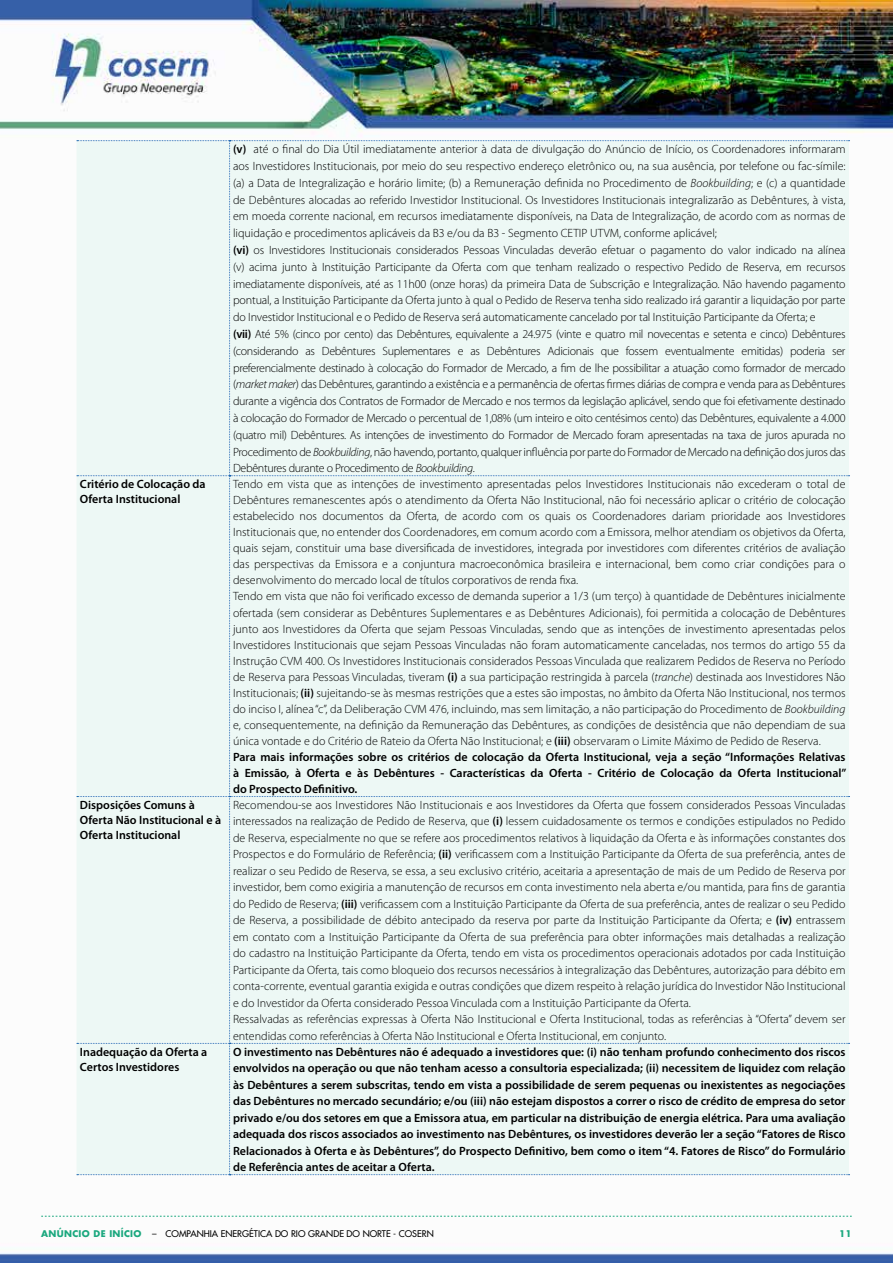
<style>
.page{position:relative;width:893px;height:1263px;background:#fff}
.page>*{position:absolute;margin:0;border:0;box-sizing:border-box;transform-origin:0 0}
.t1{font:300 12px/16.8px "Myriad Pro";color:#000}
.t2{font:600 12px/16.5px "Myriad Pro";color:#000}
.t3{font:9px "Futura";color:#000}
.t4{font:700 9px "Futura";color:#1ca87f}
.s1{font-weight:600}
.s2{font-style:italic}
.s3{font-weight:700;color:#1ca87f}
</style>
<div class="page">
<img style="left:0;top:0;width:893px;height:1263px">
<svg style="left:41px;top:1216px;width:811px;height:1px"></svg>
<div style="left:77px;top:140px;width:773px;height:1035px;background:#edf8f5"></div>
<p class="t1" style="left:233px;top:141px;width:614px"><span class="s1">(v)</span> até o final do Dia Útil imediatamente anterior à data de divulgação do Anúncio de Início, os Coordenadores informaram aos Investidores Institucionais, por meio do seu respectivo endereço eletrônico ou, na sua ausência, por telefone ou fac-símile: (a) a Data de Integralização e horário limite; (b) a Remuneração definida no Procedimento de <span class="s2">Bookbuilding</span>; e (c) a quantidade de Debêntures alocadas ao referido Investidor Institucional. Os Investidores Institucionais integralizarão as Debêntures, à vista, em moeda corrente nacional, em recursos imediatamente disponíveis, na Data de Integralização, de acordo com as normas de liquidação e procedimentos aplicáveis da B3 e/ou da B3 - Segmento CETIP UTVM, conforme aplicável;<br><span class="s1">(vi)</span> os Investidores Institucionais considerados Pessoas Vinculadas deverão efetuar o pagamento do valor indicado na alínea (v) acima junto à Instituição Participante da Oferta com que tenham realizado o respectivo Pedido de Reserva, em recursos imediatamente disponíveis, até as 11h00 (onze horas) da primeira Data de Subscrição e Integralização. Não havendo pagamento pontual, a Instituição Participante da Oferta junto à qual o Pedido de Reserva tenha sido realizado irá garantir a liquidação por parte do Investidor Institucional e o Pedido de Reserva será automaticamente cancelado por tal Instituição Participante da Oferta; e<br><span class="s1">(vii)</span> Até 5% (cinco por cento) das Debêntures, equivalente a 24.975 (vinte e quatro mil novecentas e setenta e cinco) Debêntures (considerando as Debêntures Suplementares e as Debêntures Adicionais que fossem eventualmente emitidas) poderia ser preferencialmente destinado à colocação do Formador de Mercado, a fim de lhe possibilitar a atuação como formador de mercado (<span class="s2">market maker</span>) das Debêntures, garantindo a existência e a permanência de ofertas firmes diárias de compra e venda para as Debêntures durante a vigência dos Contratos de Formador de Mercado e nos termos da legislação aplicável, sendo que foi efetivamente destinado à colocação do Formador de Mercado o percentual de 1,08% (um inteiro e oito centésimos cento) das Debêntures, equivalente a 4.000 (quatro mil) Debêntures. As intenções de investimento do Formador de Mercado foram apresentadas na taxa de juros apurada no Procedimento de <span class="s2">Bookbuilding</span>, não havendo, portanto, qualquer influência por parte do Formador de Mercado na definição dos juros das Debêntures durante o Procedimento de <span class="s2">Bookbuilding</span>.</p>
<p class="t2" style="left:80px;top:477px;width:127px;line-height:15px">Critério de Colocação da<br>Oferta Institucional</p>
<p class="t1" style="left:233px;top:476px;width:615px;line-height:16px">Tendo em vista que as intenções de investimento apresentadas pelos Investidores Institucionais não excederam o total de Debêntures remanescentes após o atendimento da Oferta Não Institucional, não foi necessário aplicar o critério de colocação estabelecido nos documentos da Oferta, de acordo com os quais os Coordenadores dariam prioridade aos Investidores Institucionais que, no entender dos Coordenadores, em comum acordo com a Emissora, melhor atendiam os objetivos da Oferta, quais sejam, constituir uma base diversificada de investidores, integrada por investidores com diferentes critérios de avaliação das perspectivas da Emissora e a conjuntura macroeconômica brasileira e internacional, bem como criar condições para o desenvolvimento do mercado local de títulos corporativos de renda fixa.<br>Tendo em vista que não foi verificado excesso de demanda superior a 1/3 (um terço) à quantidade de Debêntures inicialmente ofertada (sem considerar as Debêntures Suplementares e as Debêntures Adicionais), foi permitida a colocação de Debêntures junto aos Investidores da Oferta que sejam Pessoas Vinculadas, sendo que as intenções de investimento apresentadas pelos Investidores Institucionais que sejam Pessoas Vinculadas não foram automaticamente canceladas, nos termos do artigo 55 da Instrução CVM 400. Os Investidores Institucionais considerados Pessoas Vinculada que realizarem Pedidos de Reserva no Período de Reserva para Pessoas Vinculadas, tiveram <span class="s1">(i)</span> a sua participação restringida à parcela (<span class="s2">tranche</span>) destinada aos Investidores Não Institucionais; <span class="s1">(ii)</span> sujeitando-se às mesmas restrições que a estes são impostas, no âmbito da Oferta Não Institucional, nos termos do inciso I, alínea “c”, da Deliberação CVM 476, incluindo, mas sem limitação, a não participação do Procedimento de <span class="s2">Bookbuilding </span>e, consequentemente, na definição da Remuneração das Debêntures, as condições de desistência que não dependiam de sua única vontade e do Critério de Rateio da Oferta Não Institucional; e <span class="s1">(iii)</span> observaram o Limite Máximo de Pedido de Reserva.<br><span class="s1">Para mais informações sobre os critérios de colocação da Oferta Institucional, veja a seção “Informações Relativas à Emissão, à Oferta e às Debêntures - Características da Oferta - Critério de Colocação da Oferta Institucional” do Prospecto Definitivo.</span></p>
<p class="t2" style="left:80px;top:797px;width:143px;line-height:15px">Disposições Comuns à<br>Oferta Não Institucional e à<br>Oferta Institucional</p>
<p class="t1" style="left:233px;top:797px;width:614px">Recomendou-se aos Investidores Não Institucionais e aos Investidores da Oferta que fossem considerados Pessoas Vinculadas interessados na realização de Pedido de Reserva, que <span class="s1">(i)</span> lessem cuidadosamente os termos e condições estipulados no Pedido de Reserva, especialmente no que se refere aos procedimentos relativos à liquidação da Oferta e às informações constantes dos Prospectos e do Formulário de Referência; <span class="s1">(ii)</span> verificassem com a Instituição Participante da Oferta de sua preferência, antes de realizar o seu Pedido de Reserva, se essa, a seu exclusivo critério, aceitaria a apresentação de mais de um Pedido de Reserva por investidor, bem como exigiria a manutenção de recursos em conta investimento nela aberta e/ou mantida, para fins de garantia do Pedido de Reserva; <span class="s1">(iii)</span> verificassem com a Instituição Participante da Oferta de sua preferência, antes de realizar o seu Pedido de Reserva, a possibilidade de débito antecipado da reserva por parte da Instituição Participante da Oferta; e <span class="s1">(iv)</span> entrassem em contato com a Instituição Participante da Oferta de sua preferência para obter informações mais detalhadas a realização do cadastro na Instituição Participante da Oferta, tendo em vista os procedimentos operacionais adotados por cada Instituição Participante da Oferta, tais como bloqueio dos recursos necessários à integralização das Debêntures, autorização para débito em conta-corrente, eventual garantia exigida e outras condições que dizem respeito à relação jurídica do Investidor Não Institucional e do Investidor da Oferta considerado Pessoa Vinculada com a Instituição Participante da Oferta.<br>Ressalvadas as referências expressas à Oferta Não Institucional e Oferta Institucional, todas as referências à “Oferta” devem ser entendidas como referências à Oferta Não Institucional e Oferta Institucional, em conjunto.</p>
<p class="t2" style="left:80px;top:1044px;width:129px;line-height:15px">Inadequação da Oferta a<br>Certos Investidores</p>
<p class="t2" style="left:233px;top:1043px;width:614px;text-align:justify">O investimento nas Debêntures não é adequado a investidores que: (i) não tenham profundo conhecimento dos riscos envolvidos na operação ou que não tenham acesso a consultoria especializada; (ii) necessitem de liquidez com relação às Debêntures a serem subscritas, tendo em vista a possibilidade de serem pequenas ou inexistentes as negociações das Debêntures no mercado secundário; e/ou (iii) não estejam dispostos a correr o risco de crédito de empresa do setor privado e/ou dos setores em que a Emissora atua, em particular na distribuição de energia elétrica. Para uma avaliação adequada dos riscos associados ao investimento nas Debêntures, os investidores deverão ler a seção “Fatores de Risco Relacionados à Oferta e às Debêntures”, do Prospecto Definitivo, bem como o item “4. Fatores de Risco” do Formulário de Referência antes de aceitar a Oferta.</p>
<p class="t3" style="left:41px;top:1227px;width:394px"><span class="s3">ANÚNCIO DE INÍCIO</span> – COMPANHIA ENERGÉTICA DO RIO GRANDE DO NORTE - COSERN</p>
<p class="t4" style="left:839px;top:1227px;width:14px">11</p>
</div>
